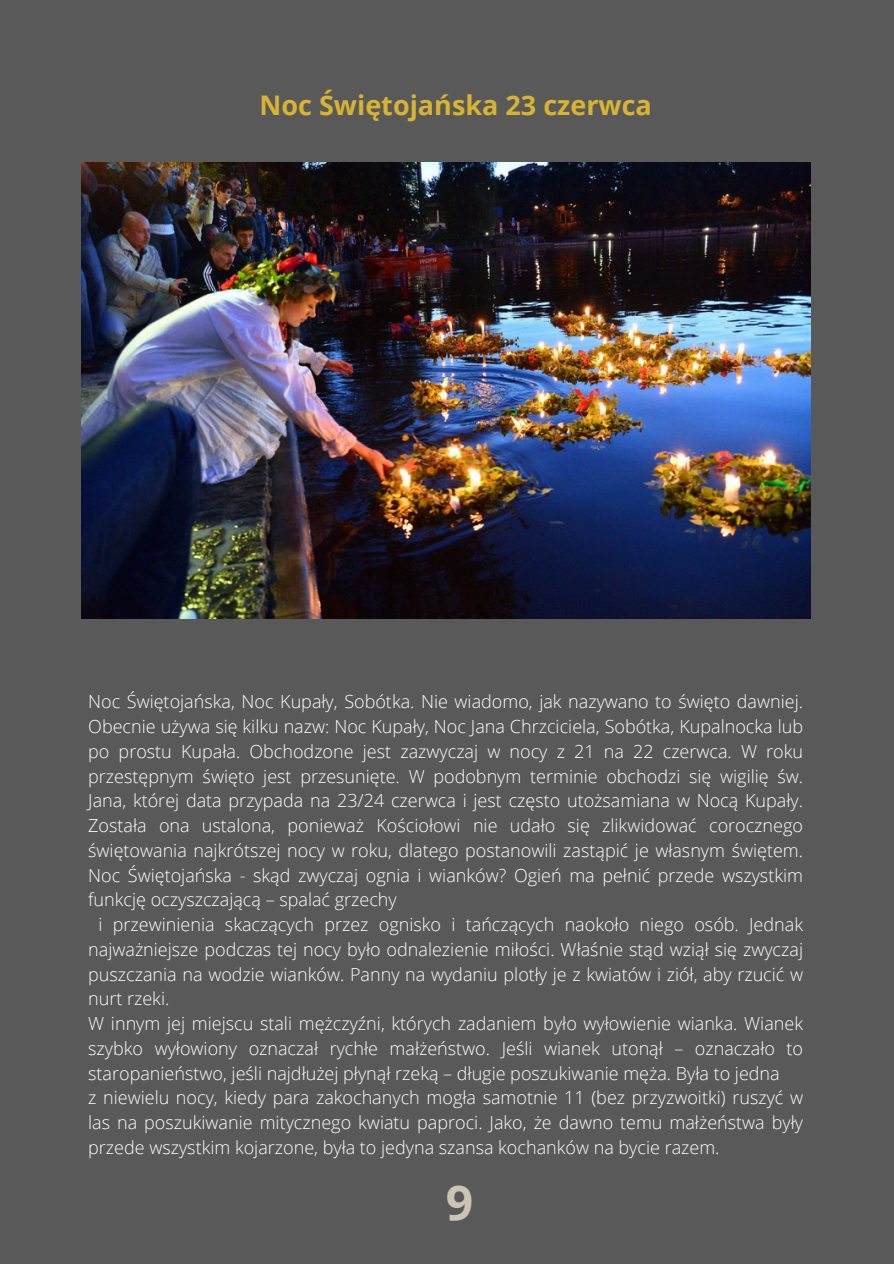
<style>
.page{position:relative;width:894px;height:1264px;background:#fff}
.page>*{position:absolute;margin:0;border:0;box-sizing:border-box;transform-origin:0 0}
.t1{font:700 48px "Open Sans";color:#cdc5b4}
.t2{font:700 27px "Open Sans";color:#d8b432}
.t3{font:300 18px/24.8px "Open Sans";color:#fff;text-align:justify}
</style>
<div class="page">
<div style="left:0;top:0;width:893px;height:1263px;background:#595959"></div>
<img style="left:81px;top:163px;width:729px;height:455px">
<p class="t2" style="left:259px;top:86px;width:394px">Noc Świętojańska 23 czerwca</p>
<p class="t3" style="left:88px;top:689px;width:716px">Noc Świętojańska, Noc Kupały, Sobótka. Nie wiadomo, jak nazywano to święto dawniej.<br>Obecnie używa się kilku nazw: Noc Kupały, Noc Jana Chrzciciela, Sobótka, Kupalnocka lub po prostu Kupała. Obchodzone jest zazwyczaj w nocy z 21 na 22 czerwca. W roku przestępnym święto jest przesunięte. W podobnym terminie obchodzi się wigilię św.<br>Jana, której data przypada na 23/24 czerwca i jest często utożsamiana w Nocą Kupały.<br>Została ona ustalona, ponieważ Kościołowi nie udało się zlikwidować corocznego świętowania najkrótszej nocy w roku, dlatego postanowili zastąpić je własnym świętem.<br>Noc Świętojańska - skąd zwyczaj ognia i wianków? Ogień ma pełnić przede wszystkim funkcję oczyszczającą – spalać grzechy</p>
<p class="t3" style="left:88px;top:911px;width:716px;text-indent:10px">i przewinienia skaczących przez ognisko i tańczących naokoło niego osób. Jednak najważniejsze podczas tej nocy było odnalezienie miłości. Właśnie stąd wziął się zwyczaj puszczania na wodzie wianków. Panny na wydaniu plotły je z kwiatów i ziół, aby rzucić w nurt rzeki.</p>
<p class="t3" style="left:88px;top:1010px;width:716px">W innym jej miejscu stali mężczyźni, których zadaniem było wyłowienie wianka. Wianek szybko wyłowiony oznaczał rychłe małżeństwo. Jeśli wianek utonął – oznaczało to staropanieństwo, jeśli najdłużej płynął rzeką – długie poszukiwanie męża. Była to jedna</p>
<p class="t3" style="left:88px;top:1085px;width:716px">z niewielu nocy, kiedy para zakochanych mogła samotnie 11 (bez przyzwoitki) ruszyć w las na poszukiwanie mitycznego kwiatu paproci. Jako, że dawno temu małżeństwa były przede wszystkim kojarzone, była to jedyna szansa kochanków na bycie razem.</p>
<p class="t1" style="left:445px;top:1168px;width:29px">9</p>
</div>
